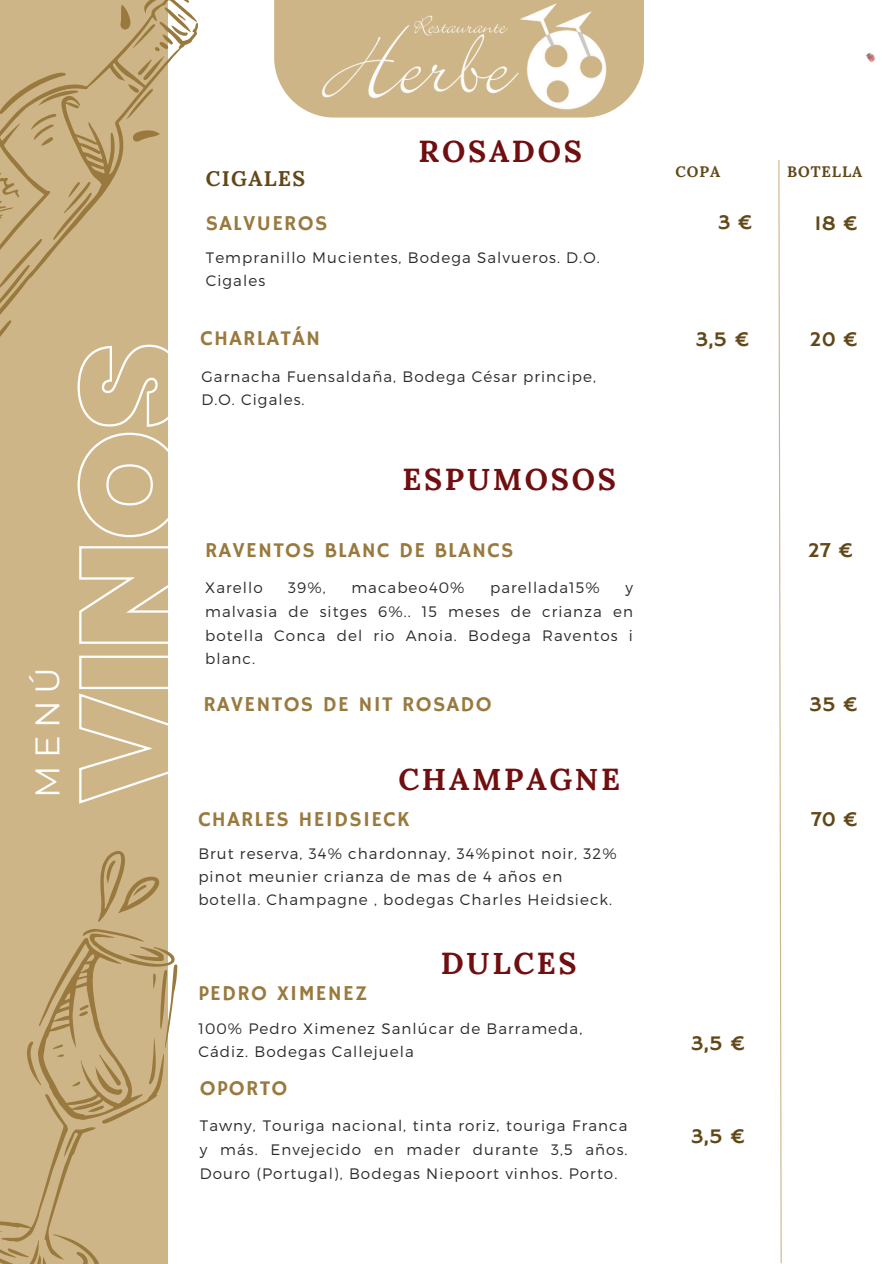
<style>
.page{position:relative;width:894px;height:1264px;background:#fff}
.page>*{position:absolute;margin:0;border:0;box-sizing:border-box;transform-origin:0 0}
.t1{font:33.9px "Montserrat";color:#fff}
.t2{font:700 30.3px "Lora";letter-spacing:.09em;color:#710e10}
.t3{font:21.15px "Hammersmith One";letter-spacing:.06em;color:#99793d}
.t4{font:21.15px "Hammersmith One";color:#624818}
.t5{font:700 21.15px "Lora";letter-spacing:.06em;color:#624818}
.t6{font:300 15.15px/23px "Montserrat";letter-spacing:.07em;color:#2b2b2b}
.t7{font:700 15.15px "Lora";letter-spacing:.06em;color:#624818}
</style>
<div class="page">
<svg style="left:274px;top:0;width:21px;height:103px;background:#d4bf98"></svg>
<div style="left:0;top:0;width:167px;height:1263px;background:#cdb587"></div>
<img style="left:295px;top:0;width:349px;height:118px">
<svg style="left:0;top:14px;width:198px;height:329px"></svg>
<svg style="left:133px;top:130px;width:27px;height:12px"></svg>
<svg style="left:0;top:239px;width:42px;height:104px"></svg>
<svg style="left:53px;top:182px;width:39px;height:58px"></svg>
<svg style="left:0;top:73px;width:78px;height:73px"></svg>
<svg style="left:0;top:170px;width:19px;height:51px"></svg>
<svg style="left:120px;top:0;width:71px;height:120px"></svg>
<svg style="left:77px;top:343px;width:91px;height:462px"></svg>
<svg style="left:778px;top:159px;width:4px;height:1104px"></svg>
<svg style="left:0;top:846px;width:178px;height:417px"></svg>
<h5 class="t1" style="left:27px;top:797px;width:132px;rotate:-90deg">MENÚ</h5>
<h5 class="t2" style="left:418px;top:131px;width:165px">ROSADOS</h5>
<h2 class="t5" style="left:206px;top:164px;width:101px">CIGALES</h2>
<p class="t3" style="left:206px;top:211px;width:123px">SALVUEROS</p>
<p class="t6" style="left:206px;top:246px;width:395px">Tempranillo Mucientes, Bodega Salvueros. D.O.<br>Cigales</p>
<h6 class="t3" style="left:200px;top:326px;width:121px">CHARLATÁN</h6>
<h3 class="t6" style="left:201px;top:364px;width:396px">Garnacha Fuensaldaña, Bodega César principe,<br>D.O. Cigales.</h3>
<h5 class="t2" style="left:402px;top:459px;width:215px">ESPUMOSOS</h5>
<h1 class="t7" style="left:675px;top:162px;width:46px">COPA</h1>
<p class="t4" style="left:718px;top:209px;width:37px">3 €</p>
<h5 class="t7" style="left:787px;top:162px;width:77px">BOTELLA</h5>
<p class="t4" style="left:814px;top:211px;width:46px">18 €</p>
<h5 class="t4" style="left:695px;top:326px;width:56px">3,5 €</h5>
<h5 class="t4" style="left:809px;top:326px;width:51px">20 €</h5>
<h6 class="t3" style="left:205px;top:538px;width:309px">RAVENTOS BLANC DE BLANCS</h6>
<h4 class="t4" style="left:807px;top:538px;width:47px">27 €</h4>
<h5 class="t6" style="left:205px;top:575px;width:59px">Xarello</h5>
<h5 class="t6" style="left:288px;top:575px;width:39px">39%,</h5>
<h5 class="t6" style="left:351px;top:575px;width:115px">macabeo40%</h5>
<h5 class="t6" style="left:490px;top:575px;width:111px">parellada15%</h5>
<h5 class="t6" style="left:205px;top:575px;width:429px;line-height:23.7px;text-align:justify;text-indent:420px">y malvasia de sitges 6%.. 15 meses de crianza en botella Conca del rio Anoia. Bodega Raventos i blanc.</h5>
<h5 class="t3" style="left:203px;top:692px;width:289px">RAVENTOS DE NIT ROSADO</h5>
<p class="t2" style="left:398px;top:759px;width:223px">CHAMPAGNE</p>
<h5 class="t3" style="left:198px;top:807px;width:212px">CHARLES HEIDSIECK</h5>
<h5 class="t6" style="left:198px;top:841px;width:419px">Brut reserva, 34% chardonnay, 34%pinot noir, 32% pinot meunier crianza de mas de 4 años en botella. Champagne , bodegas Charles Heidsieck.</h5>
<h5 class="t3" style="left:198px;top:981px;width:170px">PEDRO XIMENEZ</h5>
<p class="t2" style="left:441px;top:943px;width:137px">DULCES</p>
<h3 class="t6" style="left:198px;top:1015px;width:385px">100% Pedro Ximenez Sanlúcar de Barrameda,<br>Cádiz. Bodegas Callejuela</h3>
<p class="t3" style="left:200px;top:1076px;width:89px">OPORTO</p>
<h5 class="t4" style="left:691px;top:1030px;width:56px">3,5 €</h5>
<h5 class="t6" style="left:200px;top:1113px;width:429px;line-height:23.7px;text-align:justify">Tawny, Touriga nacional, tinta roriz, touriga Franca y más. Envejecido en mader durante 3,5 años.<br>Douro (Portugal), Bodegas Niepoort vinhos. Porto.</h5>
<p class="t4" style="left:691px;top:1124px;width:56px">3,5 €</p>
<h3 class="t4" style="left:809px;top:692px;width:51px">35 €</h3>
<h5 class="t4" style="left:810px;top:807px;width:49px">70 €</h5>
</div>
